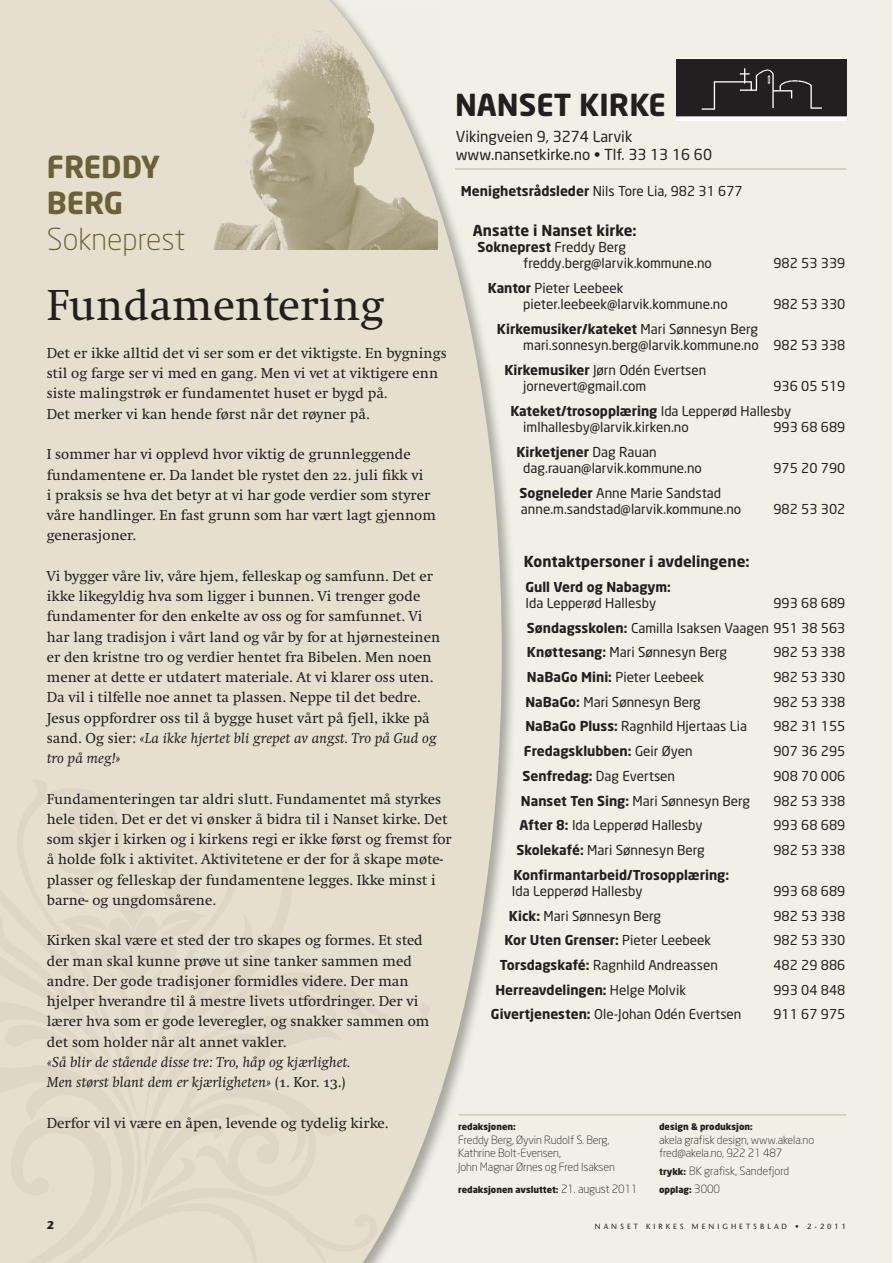
<style>
.page{position:relative;width:893px;height:1263px;background:#fff}
.page>*{position:absolute;margin:0;border:0;box-sizing:border-box;transform-origin:0 0}
.t1{font:45px "Swift POW";color:#231f20}
.Tekst{font:700 30px "Neo Sans";color:#231f20}
.Tekst-2{font:700 30px "Neo Sans";color:#6c6135}
.Tekst-3{font:300 30px "Neo Sans";color:#6c6135}
.Leder_tekst{font:15px/20.2px "Swift POW";color:#231f20}
.Leder_tekst-2{font:italic 15px "Swift POW";color:#231f20}
.Tekst-4{font:15px "Neo Sans";color:#231f20}
.Tekst-5{font:700 15px "Neo Sans";color:#231f20}
.Tekst-6{font:13.5px/16.2px "Neo Sans";color:#231f20}
.Tekst-7{font:700 13.5px/16.2px "Neo Sans";color:#231f20}
.t2{font:300 11.25px/13.4px "Neo Sans";letter-spacing:-.01em;color:#231f20}
.t3{font:700 11.25px "Stone Sans";color:#231f20}
.t4{font:900 9px "Neo Sans";color:#231f20}
.t5{font:7.5px "Stone Sans";letter-spacing:.4em;color:#231f20}
.s1{font-weight:700}
.s2{font-style:italic}
.s3{font-style:normal}
.s4{font-weight:400}
.s5{font-weight:300;font-size:11.25px}
.s6{font-weight:900;font-size:9px}
</style>
<div class="page">
<div style="left:284px;top:0;width:608px;height:1263px;background:#f2efe6"></div>
<div style="left:676px;top:58px;width:170px;height:62px;background:#231f20"></div>
<img style="left:676px;top:68px;width:170px;height:52px">
<div style="left:0;top:0;width:516px;height:1263px;background:#231f20;opacity:.35"></div>
<svg style="left:171px;top:0;width:331px;height:1263px;fill:#e5e0ce"></svg>
<div style="left:0;top:0;width:171px;height:1263px;background:#e5e0ce"></div>
<svg style="left:171px;top:778px;width:259px;height:485px;background:#e3decc"></svg>
<hr style="left:455px;top:168px;width:391px;height:2px;background:#cec8b8">
<hr style="left:459px;top:1114px;width:387px;height:2px;background:#cec8b8">
<img style="left:195px;top:10px;width:243px;height:240px">
<p class="Tekst-2" style="left:47px;top:147px;width:115px">FREDDY</p>
<p class="Tekst-2" style="left:47px;top:183px;width:78px">BERG</p>
<p class="Tekst-3" style="left:47px;top:221px;width:140px">Sokneprest</p>
<p class="Tekst" style="left:455px;top:85px;width:212px">NANSET KIRKE</p>
<p class="Tekst-4" style="left:456px;top:127px;width:178px">Vikingveien 9, 3274 Larvik</p>
<p class="Tekst-4" style="left:456px;top:145px;width:258px">www.nansetkirke.no • Tlf. 33 13 16 60</p>
<p class="Tekst-6" style="left:461px;top:183px;width:283px"><span class="s1">Menighetsrådsleder</span> Nils Tore Lia, 982 31 677</p>
<p class="Tekst-5" style="left:473px;top:221px;width:165px">Ansatte i Nanset kirke:</p>
<p class="Tekst-6" style="left:523px;top:239px;width:190px;text-indent:-46px"><span class="s1">Sokneprest</span> Freddy Berg freddy.berg@larvik.kommune.no</p>
<p class="Tekst-6" style="left:773px;top:255px;width:74px">982 53 339</p>
<p class="Tekst-6" style="left:523px;top:280px;width:206px;text-indent:-35px"><span class="s1">Kantor</span> Pieter Leebeek pieter.leebeek@larvik.kommune.no</p>
<p class="t1" style="left:47px;top:278px;width:339px">Fundamentering</p>
<p class="Leder_tekst" style="left:47px;top:343px;width:401px">Det er ikke alltid det vi ser som er det viktigste. En bygnings stil og farge ser vi med en gang. Men vi vet at viktigere enn siste malingstrøk er fundamentet huset er bygd på.</p>
<p class="Leder_tekst" style="left:47px;top:404px;width:324px">Det merker vi kan hende først når det røyner på.</p>
<p class="Leder_tekst" style="left:47px;top:444px;width:391px">I sommer har vi opplevd hvor viktig de grunnleggende fundamentene er. Da landet ble rystet den 22. juli fikk vi<br>i praksis se hva det betyr at vi har gode verdier som styrer våre handlinger. En fast grunn som har vært lagt gjennom generasjoner.</p>
<p class="Leder_tekst" style="left:47px;top:566px;width:395px">Vi bygger våre liv, våre hjem, felleskap og samfunn. Det er ikke likegyldig hva som ligger i bunnen. Vi trenger gode fundamenter for den enkelte av oss og for samfunnet. Vi har lang tradisjon i vårt land og vår by for at hjørnesteinen er den kristne tro og verdier hentet fra Bibelen. Men noen mener at dette er utdatert materiale. At vi klarer oss uten.</p>
<p class="Leder_tekst" style="left:47px;top:687px;width:391px">Da vil i tilfelle noe annet ta plassen. Neppe til det bedre.<br>Jesus oppfordrer oss til å bygge huset vårt på fjell, ikke på sand. Og sier: <span class="s2">«La ikke hjertet bli grepet av angst. Tro på Gud og tro på meg!»</span></p>
<p class="Leder_tekst" style="left:47px;top:788px;width:406px">Fundamenteringen tar aldri slutt. Fundamentet må styrkes hele tiden. Det er det vi ønsker å bidra til i Nanset kirke. Det som skjer i kirken og i kirkens regi er ikke først og fremst for å holde folk i aktivitet. Aktivitetene er der for å skape møte&shy;plasser og felleskap der fundamentene legges. Ikke minst i barne- og ungdomsårene.</p>
<p class="Leder_tekst" style="left:47px;top:930px;width:378px">Kirken skal være et sted der tro skapes og formes. Et sted</p>
<p class="Leder_tekst" style="left:47px;top:950px;width:367px">der man skal kunne prøve ut sine tanker sammen med</p>
<p class="Leder_tekst" style="left:47px;top:971px;width:384px">andre. Der gode tradisjoner formidles videre. Der man hjelper hverandre til å mestre livets utfordringer. Der vi lærer hva som er gode leveregler, og snakker sammen om</p>
<p class="Leder_tekst" style="left:47px;top:1031px;width:241px">det som holder når alt annet vakler.</p>
<p class="Leder_tekst-2" style="left:47px;top:1053px;width:305px">«Så blir de stående disse tre: Tro, håp og kjærlighet.</p>
<p class="Leder_tekst-2" style="left:47px;top:1073px;width:300px">Men størst blant dem er kjærligheten» <span class="s3">(1. Kor. 13.)</span></p>
<p class="Leder_tekst" style="left:47px;top:1112px;width:343px">Derfor vil vi være en åpen, levende og tydelig kirke.</p>
<p class="Tekst-6" style="left:773px;top:296px;width:74px">982 53 330</p>
<p class="Tekst-6" style="left:523px;top:321px;width:324px;text-indent:-26px"><span class="s1">Kirkemusiker/kateket</span> Mari Sønnesyn Berg mari.sonnesyn.berg@larvik.kommune.no 982 53 338</p>
<p class="Tekst-6" style="left:523px;top:362px;width:185px;text-indent:-19px"><span class="s1">Kirkemusiker</span> Jørn Odén Evertsen jornevert@gmail.com</p>
<p class="Tekst-6" style="left:773px;top:378px;width:74px">936 05 519</p>
<p class="Tekst-6" style="left:523px;top:403px;width:270px;text-indent:-13px"><span class="s1">Kateket/trosopplæring</span> Ida Lepperød Hallesby imlhallesby@larvik.kirken.no</p>
<p class="Tekst-6" style="left:773px;top:419px;width:74px">993 68 689</p>
<p class="Tekst-6" style="left:523px;top:444px;width:180px;text-indent:-7px"><span class="s1">Kirketjener</span> Dag Rauan dag.rauan@larvik.kommune.no</p>
<p class="Tekst-6" style="left:773px;top:460px;width:74px">975 20 790</p>
<p class="Tekst-6" style="left:519px;top:484px;width:223px"><span class="s1">Sogneleder</span> Anne Marie Sandstad anne.m.sandstad@larvik.kommune.no</p>
<p class="Tekst-6" style="left:773px;top:501px;width:74px">982 53 302</p>
<p class="Tekst-5" style="left:524px;top:552px;width:227px">Kontaktpersoner i avdelingene:</p>
<p class="Tekst-6" style="left:525px;top:578px;width:147px"><span class="s1">Gull Verd og Nabagym:<br></span>Ida Lepperød Hallesby</p>
<p class="Tekst-6" style="left:773px;top:595px;width:74px">993 68 689</p>
<p class="Tekst-6" style="left:527px;top:619px;width:320px"><span class="s1">Søndagsskolen:</span> Camilla Isaksen Vaagen 951 38 563</p>
<p class="Tekst-6" style="left:527px;top:644px;width:201px"><span class="s1">Knøttesang:</span> Mari Sønnesyn Berg</p>
<p class="Tekst-6" style="left:773px;top:644px;width:74px">982 53 338</p>
<p class="Tekst-6" style="left:527px;top:669px;width:179px"><span class="s1">NaBaGo Mini:</span> Pieter Leebeek</p>
<p class="Tekst-6" style="left:773px;top:669px;width:74px">982 53 330</p>
<p class="Tekst-6" style="left:525px;top:693px;width:177px"><span class="s1">NaBaGo:</span> Mari Sønnesyn Berg</p>
<p class="Tekst-6" style="left:773px;top:693px;width:74px">982 53 338</p>
<p class="Tekst-6" style="left:525px;top:718px;width:223px"><span class="s1">NaBaGo Pluss:</span> Ragnhild Hjertaas Lia</p>
<p class="Tekst-6" style="left:773px;top:718px;width:74px">982 31 155</p>
<p class="Tekst-7" style="left:524px;top:743px;width:170px">Fredagsklubben: <span class="s4">Geir Øyen</span></p>
<p class="Tekst-6" style="left:773px;top:743px;width:74px">907 36 295</p>
<p class="Tekst-6" style="left:522px;top:767px;width:154px"><span class="s1">Senfredag:</span> Dag Evertsen</p>
<p class="Tekst-6" style="left:773px;top:767px;width:74px">908 70 006</p>
<p class="Tekst-6" style="left:521px;top:792px;width:231px"><span class="s1">Nanset Ten Sing:</span> Mari Sønnesyn Berg</p>
<p class="Tekst-6" style="left:773px;top:792px;width:74px">982 53 338</p>
<p class="Tekst-6" style="left:519px;top:817px;width:185px"><span class="s1">After 8:</span> Ida Lepperød Hallesby</p>
<p class="Tekst-6" style="left:773px;top:817px;width:74px">993 68 689</p>
<p class="Tekst-6" style="left:516px;top:842px;width:190px"><span class="s1">Skolekafé:</span> Mari Sønnesyn Berg</p>
<p class="Tekst-6" style="left:773px;top:842px;width:74px">982 53 338</p>
<p class="Tekst-7" style="left:512px;top:866px;width:219px">Konfirmantarbeid/Trosopplæring:<br><span class="s4">Ida Lepperød Hallesby</span></p>
<p class="Tekst-6" style="left:773px;top:882px;width:74px">993 68 689</p>
<p class="Tekst-6" style="left:509px;top:907px;width:154px"><span class="s1">Kick:</span> Mari Sønnesyn Berg</p>
<p class="Tekst-6" style="left:773px;top:907px;width:74px">982 53 338</p>
<p class="Tekst-7" style="left:504px;top:932px;width:208px">Kor Uten Grenser: <span class="s4">Pieter Leebeek</span></p>
<p class="Tekst-6" style="left:773px;top:932px;width:74px">982 53 330</p>
<p class="Tekst-6" style="left:500px;top:957px;width:219px"><span class="s1">Torsdagskafé:</span> Ragnhild Andreassen</p>
<p class="Tekst-6" style="left:773px;top:957px;width:74px">482 29 886</p>
<p class="Tekst-7" style="left:495px;top:981px;width:192px">Herreavdelingen: <span class="s4">Helge Molvik</span></p>
<p class="Tekst-6" style="left:773px;top:981px;width:74px">993 04 848</p>
<p class="Tekst-6" style="left:491px;top:1006px;width:252px"><span class="s1">Givertjenesten:</span> Ole-Johan Odén Evertsen</p>
<p class="Tekst-6" style="left:773px;top:1006px;width:74px">911 67 975</p>
<p class="t4" style="left:458px;top:1121px;width:59px">redaksjonen:</p>
<p class="t2" style="left:458px;top:1133px;width:153px">Freddy Berg, Øyvin Rudolf S. Berg,</p>
<p class="t2" style="left:458px;top:1146px;width:158px">Kathrine Bolt-Evensen,<br>John Magnar Ørnes og Fred Isaksen</p>
<p class="t4" style="left:458px;top:1184px;width:181px">redaksjonen avsluttet: <span class="s5">21. august 2011</span></p>
<p class="t4" style="left:659px;top:1121px;width:95px">design &amp; produksjon:</p>
<p class="t2" style="left:659px;top:1133px;width:157px">akela grafisk design, www.akela.no</p>
<p class="t2" style="left:659px;top:1146px;width:125px">fred@akela.no, 922 21 487</p>
<p class="t2" style="left:659px;top:1164px;width:132px"><span class="s6">trykk:</span> BK grafisk, Sandefjord</p>
<p class="t4" style="left:659px;top:1184px;width:62px">opplag: <span class="s5">3000</span></p>
<p class="t3" style="left:47px;top:1218px;width:9px">2</p>
<p class="t5" style="left:595px;top:1222px;width:253px">NAN SET KIRKES MEN IGHETSBLAD • 2-2011</p>
</div>
